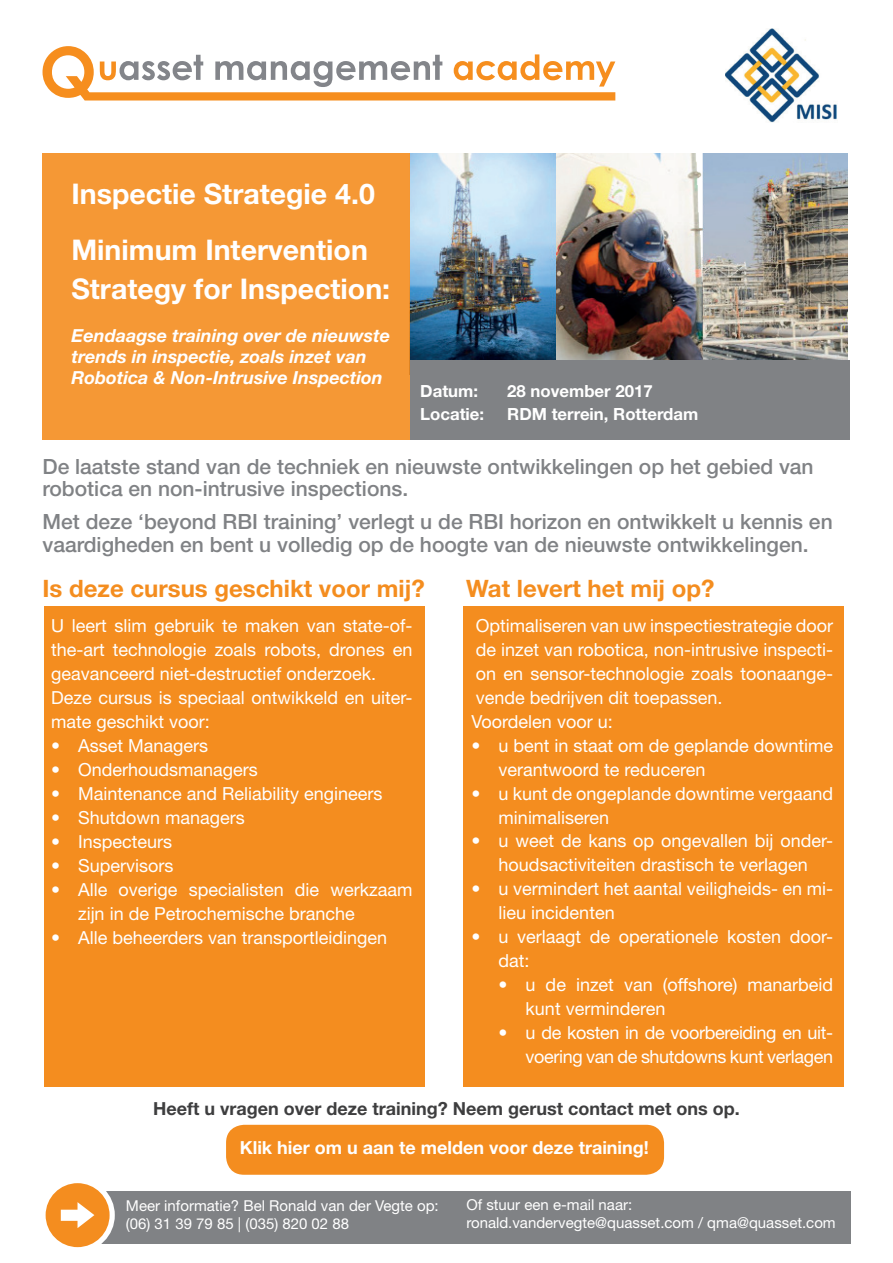
<style>
.page{position:relative;width:893px;height:1263px;background:#fff}
.page>*{position:absolute;margin:0;border:0;box-sizing:border-box;transform-origin:0 0}
.t1{font:700 28.5px/55.5px "Helvetica Neue LT Std";color:#fff}
.t2{font:700 24px "Helvetica Neue LT Std";color:#f48d1f}
.t3{font:500 21px/22.5px "Helvetica Neue LT Std";color:#808285}
.t4{font:18px/24px "Helvetica Neue LT Std";color:#fff}
.t5{font:italic 700 18px/21px "Helvetica Neue LT Std";color:#fff}
.t6{font:18px/24px "Helvetica Neue LT Std";letter-spacing:-.02em;color:#fff;text-align:right}
.t7{font:700 18px "Helvetica Neue LT Std";color:#3e3e3f}
.t8{font:700 18px "Helvetica Neue LT Std";color:#fff}
.t9{font:700 16.8px "Helvetica Neue LT Std";color:#fff}
.t10{font:15px/18px "Helvetica Neue LT Std";color:#fff}
</style>
<div class="page">
<div style="left:44px;top:606px;width:381px;height:480px;background:#f48d1f"></div>
<div style="left:463px;top:606px;width:381px;height:480px;background:#f48d1f"></div>
<img style="left:410px;top:153px;width:438px;height:207px">
<div style="left:43px;top:153px;width:367px;height:287px;background:#f59835"></div>
<div style="left:410px;top:360px;width:439px;height:80px;background:#808285"></div>
<div style="left:71px;top:1191px;width:779px;height:53px;background:#808285"></div>
<svg style="left:43px;top:1180px;width:69px;height:70px;background:#f59a3a"></svg>
<svg style="left:61px;top:1202px;width:33px;height:26px"></svg>
<div style="left:40px;top:1178px;width:75px;height:74px;border:5px solid #fff;border-radius:50%"></div>
<svg style="left:43px;top:46px;width:572px;height:55px"></svg>
<img style="left:725px;top:28px;width:112px;height:95px">
<div style="left:226px;top:1125px;width:438px;height:50px;background:#f48d1f;border-radius:18px"></div>
<h1 class="t1" style="left:71px;top:166px;width:305px">Inspectie Strategie 4.0<br>Minimum Intervention</h1>
<h1 class="t1" style="left:71px;top:260px;width:320px">Strategy for Inspection:</h1>
<p class="t5" style="left:71px;top:325px;width:320px">Eendaagse training over de nieuwste trends in inspectie, zoals inzet van<br>Robotica &amp; Non-Intrusive Inspection</p>
<p class="t9" style="left:420px;top:381px;width:59px">Datum:</p>
<p class="t9" style="left:507px;top:381px;width:147px">28 november 2017</p>
<p class="t9" style="left:420px;top:403px;width:66px">Locatie:</p>
<p class="t9" style="left:507px;top:403px;width:193px">RDM terrein, Rotterdam</p>
<p class="t3" style="left:43px;top:455px;width:773px">De laatste stand van de techniek en nieuwste ontwikkelingen op het gebied van robotica en non-intrusive inspections.</p>
<p class="t3" style="left:43px;top:510px;width:792px">Met deze ‘beyond RBI training’ verlegt u de RBI horizon en ontwikkelt u kennis en vaardigheden en bent u volledig op de hoogte van de nieuwste ontwikkelingen.</p>
<h2 class="t2" style="left:43px;top:574px;width:384px">Is deze cursus geschikt voor mij?</h2>
<p class="t4" style="left:51px;top:613px;width:363px">U leert slim gebruik te maken van state-of&shy;the-art technologie zoals robots, drones en geavanceerd niet-destructief onderzoek.<br>Deze cursus is speciaal ontwikkeld en uiter&shy;mate geschikt voor:</p>
<p class="t4" style="left:51px;top:733px;width:159px">• Asset Managers</p>
<p class="t4" style="left:51px;top:757px;width:208px">• Onderhoudsmanagers</p>
<p class="t4" style="left:51px;top:781px;width:333px">• Maintenance and Reliability engineers</p>
<p class="t4" style="left:51px;top:805px;width:195px">• Shutdown managers</p>
<p class="t4" style="left:51px;top:829px;width:123px">• Inspecteurs</p>
<p class="t4" style="left:51px;top:853px;width:124px">• Supervisors</p>
<p class="t4" style="left:78px;top:877px;width:336px;text-indent:-27px">• Alle overige specialisten die werkzaam zijn in de Petrochemische branche</p>
<p class="t4" style="left:51px;top:925px;width:338px">• Alle beheerders van transportleidingen</p>
<h2 class="t2" style="left:466px;top:574px;width:250px">Wat levert het mij op?</h2>
<p class="t4" style="left:472px;top:613px;width:363px">Optimaliseren van uw inspectiestrategie door de inzet van robotica, non-intrusive inspecti&shy;on en sensor-technologie zoals toonaange&shy;vende bedrijven dit toepassen.<br>Voordelen voor u:</p>
<p class="t4" style="left:499px;top:733px;width:336px;text-indent:-27px">• u bent in staat om de geplande downtime verantwoord te reduceren</p>
<p class="t4" style="left:499px;top:781px;width:336px;text-indent:-27px">• u kunt de ongeplande downtime vergaand minimaliseren</p>
<p class="t4" style="left:472px;top:829px;width:363px;text-align:center">• u weet de kans op ongevallen bij onder&shy;houdsactiviteiten drastisch te verlagen</p>
<p class="t4" style="left:499px;top:877px;width:336px;text-indent:-27px">• u vermindert het aantal veiligheids- en mi&shy;lieu incidenten</p>
<p class="t4" style="left:499px;top:925px;width:336px;text-indent:-27px">• u verlaagt de operationele kosten door&shy;dat:</p>
<p class="t4" style="left:526px;top:973px;width:309px;text-indent:-27px">• u de inzet van (offshore) manarbeid kunt verminderen</p>
<p class="t6" style="left:499px;top:1021px;width:336px">• u de kosten in de voorbereiding en uit&shy;voering van de shutdowns kunt verlagen</p>
<p class="t7" style="left:153px;top:1098px;width:588px">Heeft u vragen over deze training? Neem gerust contact met ons op.</p>
<p class="t8" style="left:240px;top:1137px;width:411px">Klik hier om u aan te melden voor deze training!</p>
<p class="t10" style="left:126px;top:1197px;width:314px">Meer informatie? Bel Ronald van der Vegte op: (06) 31 39 79 85 | (035) 820 02 88</p>
<p class="t10" style="left:466px;top:1196px;width:371px">Of stuur een e-mail naar: ronald.vandervegte@quasset.com / qma@quasset.com</p>
</div>
